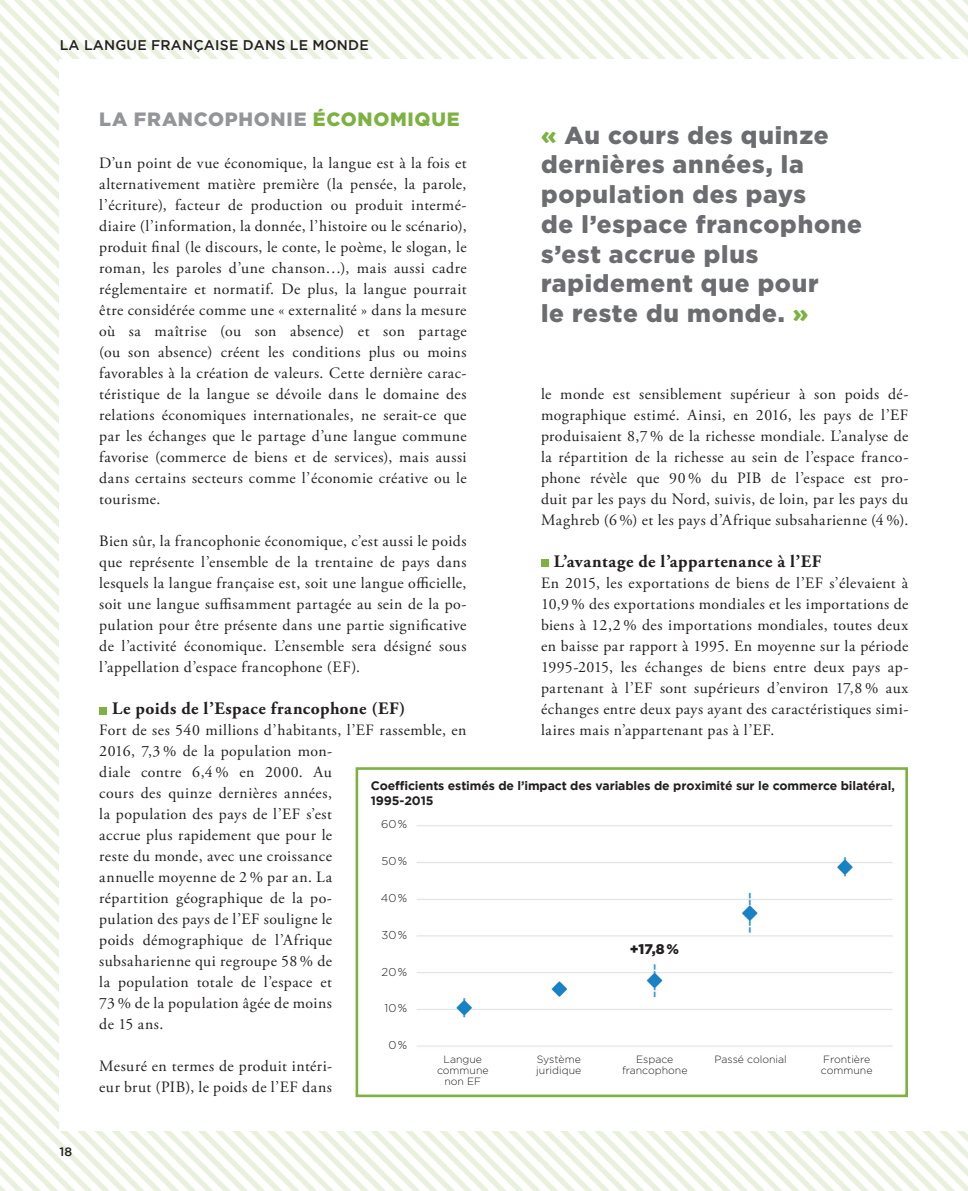
<style>
.page{position:relative;width:968px;height:1191px;background:#fff}
.page>*{position:absolute;margin:0;border:0;box-sizing:border-box;transform-origin:0 0}
.t1{font:900 24.5px/29.8px "Gotham";letter-spacing:.03em;color:#6c6d70}
.t2{font:900 19.25px "Gotham";letter-spacing:.035em;color:#939598}
.t3{font:700 17.5px "Adobe Garamond Pro";letter-spacing:.03em;color:#231f20}
.t4{font:15.75px/21px "Adobe Garamond Pro";letter-spacing:.03em;color:#231f20;text-align:justify}
.t5{font:500 14px "Gotham";letter-spacing:.015em;color:#231f20}
.t6{font:900 14px "Gotham";color:#231f20}
.t7{font:700 12.25px/14.7px "Gotham";letter-spacing:-.01em;color:#231f20}
.t8{font:500 12.25px "Gotham";color:#231f20}
.t9{font:300 11.38px "Gotham";color:#231f20}
.t10{font:300 10.5px/11.4px "Gotham";color:#231f20;text-align:center}
.s1{color:#7db241}
</style>
<div class="page">
<img style="left:0;top:0;width:967px;height:1191px">
<div style="left:60px;top:60px;width:907px;height:1071px;background:#fff"></div>
<div style="left:99px;top:707px;width:8px;height:7px;background:#7db241"></div>
<div style="left:541px;top:560px;width:7px;height:7px;background:#7db241"></div>
<img style="left:416px;top:825px;width:477px;height:222px">
<div style="left:355px;top:767px;width:552px;height:330px;border:3px solid #7db241"></div>
<p class="t5" style="left:60px;top:37px;width:310px">LA LANGUE FRANÇAISE DANS LE MONDE</p>
<p class="t8" style="left:60px;top:1145px;width:14px">18</p>
<p class="t2" style="left:99px;top:106px;width:362px">LA FRANCOPHONIE <span class="s1">ÉCONOMIQUE</span></p>
<p class="t4" style="left:99px;top:153px;width:369px">D’un point de vue économique, la langue est à la fois et alternativement matière première (la pensée, la parole, l’écriture), facteur de production ou produit intermé&shy;diaire (l’information, la donnée, l’histoire ou le scénario), produit final (le discours, le conte, le poème, le slogan, le roman, les paroles d’une chanson…), mais aussi cadre réglementaire et normatif. De plus, la langue pourrait être considérée comme une « externalité » dans la mesure où sa maîtrise (ou son absence) et son partage (ou son absence) créent les conditions plus ou moins favorables à la création de valeurs. Cette dernière carac&shy;téristique de la langue se dévoile dans le domaine des relations économiques internationales, ne serait-ce que par les échanges que le partage d’une langue commune favorise (commerce de biens et de services), mais aussi dans certains secteurs comme l’économie créative ou le tourisme.</p>
<p class="t4" style="left:99px;top:531px;width:369px">Bien sûr, la francophonie économique, c’est aussi le poids que représente l’ensemble de la trentaine de pays dans lesquels la langue française est, soit une langue officielle, soit une langue suffisamment partagée au sein de la po&shy;pulation pour être présente dans une partie significative de l’activité économique. L’ensemble sera désigné sous l’appellation d’espace francophone (EF).</p>
<p class="t3" style="left:112px;top:698px;width:295px">Le poids de l’Espace francophone (EF)</p>
<p class="t4" style="left:99px;top:720px;width:369px;text-align:left">Fort de ses 540 millions d’habitants, l’EF rassemble, en 2016, 7,3 % de la population mon-<br>diale contre 6,4 % en 2000. Au<br>cours des quinze dernières années,<br>la population des pays de l’EF s’est<br>accrue plus rapidement que pour le<br>reste du monde, avec une croissance<br>annuelle moyenne de 2 % par an. La<br>répartition géographique de la po-<br>pulation des pays de l’EF souligne le<br>poids démographique de l’Afrique<br>subsaharienne qui regroupe 58 % de<br>la population totale de l’espace et<br>73 % de la population âgée de moins<br>de 15 ans.</p>
<p class="t4" style="left:99px;top:1056px;width:234px">Mesuré en termes de produit intéri&shy;eur brut (PIB), le poids de l’EF dans</p>
<p class="t1" style="left:541px;top:120px;width:322px"><span class="s1">«</span> Au cours des quinze dernières années, la population des pays<br>de l’espace francophone s’est accrue plus rapidement que pour<br>le reste du monde. <span class="s1">»</span></p>
<p class="t4" style="left:541px;top:384px;width:369px">le monde est sensiblement supérieur à son poids dé&shy;mographique estimé. Ainsi, en 2016, les pays de l’EF produisaient 8,7 % de la richesse mondiale. L’analyse de la répartition de la richesse au sein de l’espace franco&shy;phone révèle que 90 % du PIB de l’espace est pro&shy;duit par les pays du Nord, suivis, de loin, par les pays du Maghreb (6 %) et les pays d’Afrique subsaharienne (4 %).</p>
<p class="t3" style="left:554px;top:551px;width:269px">L’avantage de l’appartenance à l’EF</p>
<p class="t4" style="left:541px;top:573px;width:369px">En 2015, les exportations de biens de l’EF s’élevaient à 10,9 % des exportations mondiales et les importations de biens à 12,2 % des importations mondiales, toutes deux en baisse par rapport à 1995. En moyenne sur la période 1995-2015, les échanges de biens entre deux pays ap&shy;partenant à l’EF sont supérieurs d’environ 17,8 % aux échanges entre deux pays ayant des caractéristiques simi&shy;laires mais n’appartenant pas à l’EF.</p>
<p class="t7" style="left:371px;top:778px;width:525px">Coefficients estimés de l’impact des variables de proximité sur le commerce bilatéral,<br>1995-2015</p>
<p class="t9" style="left:381px;top:818px;width:28px">60%</p>
<p class="t9" style="left:381px;top:855px;width:27px">50%</p>
<p class="t9" style="left:381px;top:891px;width:28px">40%</p>
<p class="t9" style="left:381px;top:928px;width:27px">30%</p>
<p class="t9" style="left:381px;top:965px;width:27px">20%</p>
<p class="t9" style="left:384px;top:1002px;width:24px">10%</p>
<p class="t9" style="left:388px;top:1038px;width:20px">0%</p>
<p class="t10" style="left:437px;top:1053px;width:53px">Langue commune non EF</p>
<p class="t10" style="left:536px;top:1053px;width:46px">Système</p>
<p class="t6" style="left:629px;top:939px;width:51px">+17,8 %</p>
<p class="t10" style="left:714px;top:1053px;width:74px">Passé colonial</p>
<p class="t10" style="left:823px;top:1053px;width:48px">Frontière</p>
<p class="t10" style="left:820px;top:1064px;width:53px">commune</p>
<p class="t10" style="left:636px;top:1053px;width:39px">Espace</p>
<p class="t10" style="left:622px;top:1064px;width:67px">francophone</p>
<p class="t10" style="left:536px;top:1064px;width:46px">juridique</p>
</div>
